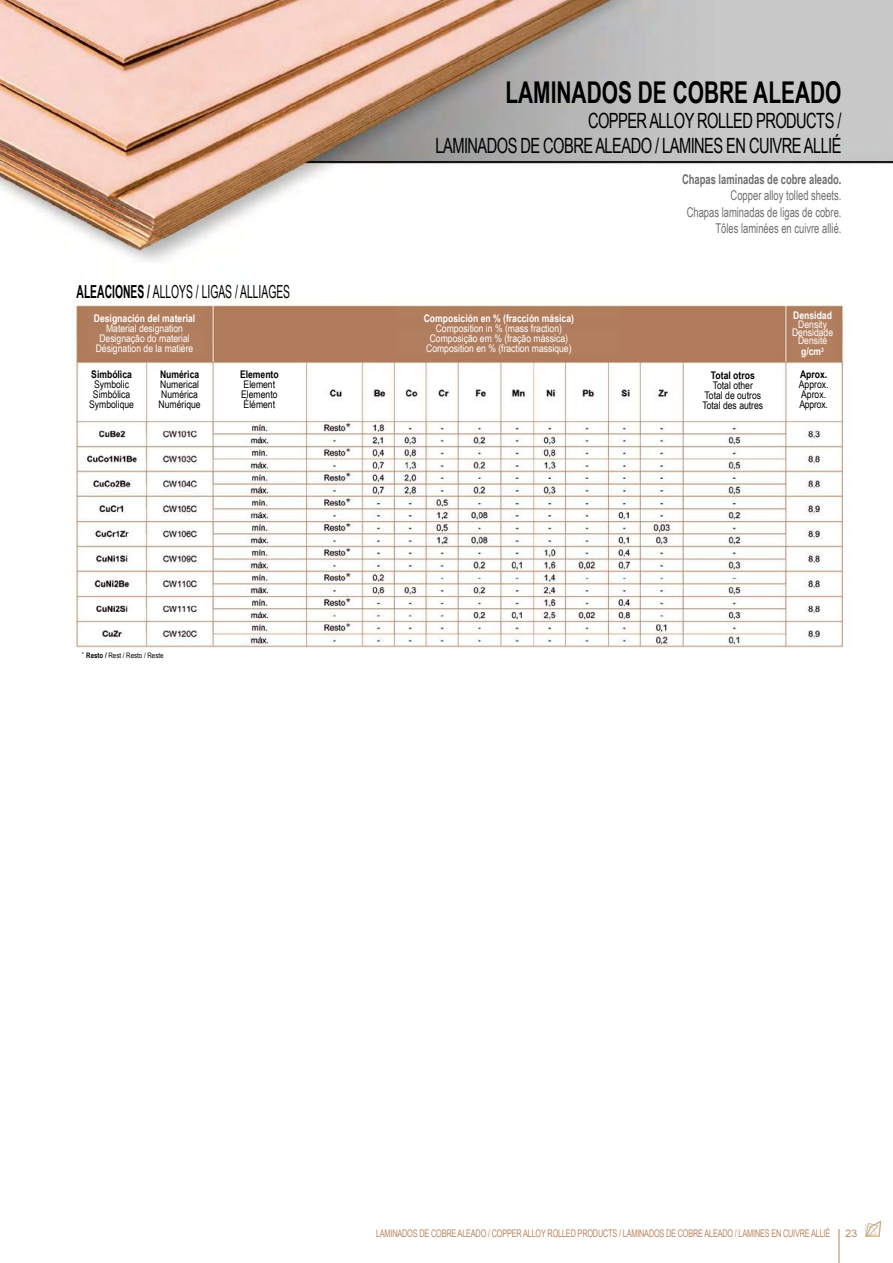
<style>
.page{position:relative;width:893px;height:1263px;background:#fff}
.page>*{position:absolute;margin:0;border:0;box-sizing:border-box;transform-origin:0 0}
.t1{font:700 30px "Arial Narrow";color:#000;scale:.85 1}
.t2{font:21px/25.2px "Arial Narrow";letter-spacing:-.03em;color:#000;text-align:right;scale:.85 1}
.t3{font:18px "Arial Narrow";color:#000;scale:.7 1}
.t4{font:13.5px/16.2px "Arial Narrow";color:#706f6f;text-align:right;scale:.85 1}
.t5{font:700 13.5px "Arial Narrow";color:#706f6f;scale:.85 1}
.t6{font:10.5px/9.8px "Arial Narrow";color:#fff;text-align:center}
.t7{font:10.5px/9.8px "Arial Narrow";color:#000}
.t8{font:10.5px "Arial Narrow";letter-spacing:-.02em;color:#b8855e;scale:.85 1}
.t9{font:700 10.5px "Arial Narrow";color:#fff}
.t10{font:700 10.5px "Arial Narrow";color:#000}
.t11{font:10.5px "Arial";color:#b8855e}
.t12{font:7.5px "Arial Narrow";color:#000}
.s1{font-weight:700}
</style>
<div class="page">
<img style="left:72px;top:304px;width:773px;height:344px">
<svg style="left:865px;top:1220px;width:16px;height:17px"></svg>
<hr style="left:839px;top:1229px;width:1px;height:34px;background:#b8855e">
<img style="left:1px;top:0;width:892px;height:261px">
<img style="left:0;top:0;width:1px;height:290px">
<h3 class="t3" style="left:77px;top:278px;width:307px"><span class="s1">ALEACIONES /</span> ALLOYS / LIGAS / ALLIAGES</h3>
<p class="t9" style="left:94px;top:311px;width:103px">Designación del material</p>
<p class="t6" style="left:96px;top:323px;width:99px">Material designation<br>Designação do material<br>Désignation de la matière</p>
<p class="t10" style="left:91px;top:367px;width:42px">Simbólica</p>
<p class="t7" style="left:89px;top:379px;width:46px;text-align:center">Symbolic<br>Simbólica<br>Symbolique</p>
<p class="t10" style="left:160px;top:367px;width:41px">Numérica</p>
<p class="t7" style="left:159px;top:379px;width:44px">Numerical<br>Numérica<br>Numérique</p>
<p class="t10" style="left:240px;top:367px;width:40px">Elemento</p>
<p class="t7" style="left:241px;top:379px;width:38px">Element<br>Elemento<br>Élément</p>
<p class="t12" style="left:82px;top:650px;width:83px"><sup>*</sup> <span class="s1">Resto /</span> Rest / Resto / Reste</p>
<h1 class="t1" style="left:505px;top:70px;width:397px">LAMINADOS DE COBRE ALEADO</h1>
<h2 class="t2" style="left:436px;top:107px;width:479px">COPPER ALLOY ROLLED PRODUCTS /<br>LAMINADOS DE COBRE ALEADO / LAMINES EN CUIVRE ALLIÉ</h2>
<p class="t9" style="left:424px;top:311px;width:152px">Composición en % (fracción másica)</p>
<p class="t6" style="left:426px;top:323px;width:147px">Composition in % (mass fraction)<br>Composição em % (fração mássica)<br>Composition en % (fraction massique)</p>
<p class="t5" style="left:682px;top:169px;width:189px">Chapas laminadas de cobre aleado.</p>
<p class="t4" style="left:687px;top:187px;width:184px">Copper alloy tolled sheets.<br>Chapas laminadas de ligas de cobre.<br>Tôles laminées en cuivre allié.</p>
<p class="t10" style="left:711px;top:368px;width:45px">Total otros</p>
<p class="t7" style="left:702px;top:380px;width:62px;text-align:center">Total other<br>Total de outros<br>Total des autres</p>
<p class="t9" style="left:793px;top:308px;width:40px">Densidad</p>
<p class="t6" style="left:792px;top:319px;width:43px;line-height:8.2px">Density<br>Densidade<br>Densité</p>
<p class="t9" style="left:801px;top:344px;width:24px">g/cm<sup>3</sup></p>
<p class="t10" style="left:800px;top:367px;width:29px">Aprox.</p>
<p class="t7" style="left:799px;top:379px;width:31px">Approx.<br>Aprox.<br>Approx.</p>
<p class="t8" style="left:376px;top:1225px;width:536px">LAMINADOS DE COBRE ALEADO / COPPER ALLOY ROLLED PRODUCTS / LAMINADOS DE COBRE ALEADO / LAMINES EN CUIVRE ALLIÉ</p>
<p class="t11" style="left:845px;top:1226px;width:13px">23</p>
</div>
